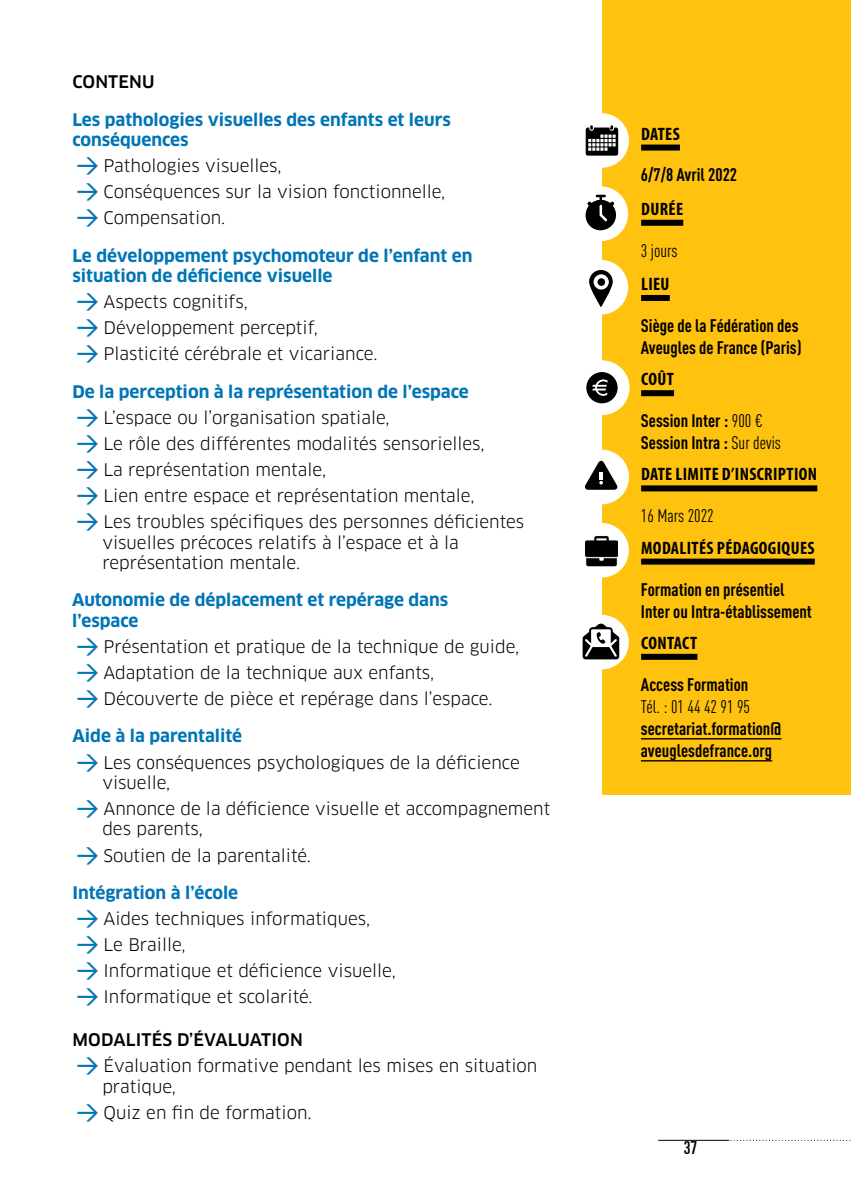
<style>
.page{position:relative;width:851px;height:1191px;background:#fff}
.page>*{position:absolute;margin:0;border:0;box-sizing:border-box;transform-origin:0 0}
.t1{font:500 22px "DIN Pro";color:#0075b6}
.t2{font:700 condensed 18px/22px "DIN Pro";color:#000}
.t3{font:700 condensed 18px "Myriad Pro";letter-spacing:.02em;color:#000}
.t4{font:condensed 18px "DIN Pro";color:#000}
.t5{font:18px "Univers LT Pro Ult Cond";color:#000}
.t6{font:17px/26px "Clan OT";color:#000}
.t7{font:700 17px/20.4px "Clan OT";color:#0075b6}
.t8{font:500 17px "Clan OT";letter-spacing:.01em;color:#000}
.s1{font-family:"DIN Pro";font-weight:500;font-size:22px;color:#0075b6}
.s2{font-weight:400}
</style>
<div class="page">
<div style="left:602px;top:0;width:248px;height:795px;background:#ffc20e"></div>
<hr style="left:658px;top:1139px;width:69px;height:1px;background:#000">
<svg style="left:727px;top:1139px;width:124px;height:1px"></svg>
<div style="left:573px;top:260px;width:55px;height:54px;background:#fff;border-radius:50%"></div>
<svg style="left:589px;top:270px;width:23px;height:37px"></svg>
<div style="left:574px;top:360px;width:55px;height:55px;background:#fff;border-radius:50%"></div>
<div style="left:586px;top:372px;width:31px;height:31px;background:#000;border-radius:50%"></div>
<svg style="left:592px;top:379px;width:15px;height:17px"></svg>
<div style="left:574px;top:615px;width:54px;height:54px;background:#fff;border-radius:50%"></div>
<svg style="left:582px;top:623px;width:37px;height:36px"></svg>
<div style="left:573px;top:186px;width:55px;height:55px;background:#fff;border-radius:50%"></div>
<svg style="left:585px;top:195px;width:31px;height:35px"></svg>
<div style="left:574px;top:449px;width:55px;height:55px;background:#fff;border-radius:50%"></div>
<svg style="left:585px;top:461px;width:33px;height:29px"></svg>
<div style="left:574px;top:523px;width:54px;height:54px;background:#fff;border-radius:50%"></div>
<img style="left:585px;top:536px;width:32px;height:31px">
<div style="left:574px;top:113px;width:55px;height:55px;background:#fff;border-radius:50%"></div>
<svg style="left:585px;top:125px;width:33px;height:31px"></svg>
<div style="left:641px;top:145px;width:38px;height:6px;background:#000"></div>
<div style="left:641px;top:220px;width:42px;height:6px;background:#000"></div>
<div style="left:641px;top:295px;width:28px;height:6px;background:#000"></div>
<div style="left:641px;top:390px;width:33px;height:6px;background:#000"></div>
<div style="left:641px;top:485px;width:176px;height:6px;background:#000"></div>
<div style="left:641px;top:558px;width:173px;height:6px;background:#000"></div>
<div style="left:641px;top:654px;width:56px;height:6px;background:#000"></div>
<hr style="left:641px;top:738px;width:140px;height:1px;background:#000">
<hr style="left:641px;top:760px;width:131px;height:1px;background:#000">
<p class="t8" style="left:72px;top:72px;width:84px">CONTENU</p>
<p class="t7" style="left:72px;top:109px;width:380px">Les pathologies visuelles des enfants et leurs conséquences</p>
<p class="t6" style="left:103px;top:153px;width:343px;text-indent:-27px"><span class="s1">→</span> Pathologies visuelles,<br>Conséquences sur la vision fonctionnelle,<br>Compensation.</p>
<p class="t7" style="left:72px;top:245px;width:401px">Le développement psychomoteur de l’enfant en situation de déficience visuelle</p>
<p class="t6" style="left:103px;top:289px;width:275px;text-indent:-27px"><span class="s1">→</span> Aspects cognitifs,<br>Développement perceptif,<br>Plasticité cérébrale et vicariance.</p>
<p class="t7" style="left:72px;top:381px;width:398px">De la perception à la représentation de l’espace</p>
<p class="t6" style="left:103px;top:404px;width:422px;text-indent:-27px"><span class="s1">→</span> L’espace ou l’organisation spatiale,<br>Le rôle des différentes modalités sensorielles,<br>La représentation mentale,<br>Lien entre espace et représentation mentale,<br>Les troubles spécifiques des personnes déficientes</p>
<p class="t6" style="left:102px;top:532px;width:358px;line-height:20.4px">visuelles précoces relatifs à l’espace et à la représentation mentale.</p>
<p class="t7" style="left:72px;top:590px;width:377px">Autonomie de déplacement et repérage dans l’espace</p>
<p class="t6" style="left:103px;top:633px;width:417px;text-indent:-27px"><span class="s1">→</span> Présentation et pratique de la technique de guide,<br>Adaptation de la technique aux enfants,<br>Découverte de pièce et repérage dans l’espace.</p>
<p class="t7" style="left:72px;top:726px;width:171px">Aide à la parentalité</p>
<p class="t6" style="left:102px;top:752px;width:419px;line-height:20.4px;text-indent:-26px"><span class="s1">→</span> Les conséquences psychologiques de la déficience visuelle,</p>
<p class="t6" style="left:102px;top:798px;width:449px;line-height:20.4px">Annonce de la déficience visuelle et accompagnement des parents,</p>
<p class="t6" style="left:103px;top:842px;width:209px">Soutien de la parentalité.</p>
<p class="t7" style="left:72px;top:882px;width:167px">Intégration à l’école</p>
<p class="t1" style="left:76px;top:925px;width:22px">→</p>
<p class="t6" style="left:103px;top:905px;width:294px;text-indent:-27px"><span class="s1">→</span> Aides techniques informatiques,<br>Le Braille,<br>Informatique et déficience visuelle,<br>Informatique et scolarité.</p>
<p class="t8" style="left:72px;top:1030px;width:232px">MODALITÉS D’ÉVALUATION</p>
<p class="t6" style="left:102px;top:1056px;width:436px;line-height:20.4px;text-indent:-26px"><span class="s1">→</span> Évaluation formative pendant les mises en situation pratique,</p>
<p class="t6" style="left:103px;top:1099px;width:210px">Quiz en fin de formation.</p>
<p class="t1" style="left:76px;top:1093px;width:22px">→</p>
<p class="t3" style="left:641px;top:122px;width:40px">DATES</p>
<p class="t2" style="left:641px;top:162px;width:98px">6/7/8 Avril 2022</p>
<p class="t3" style="left:641px;top:197px;width:43px">DURÉE</p>
<p class="t4" style="left:641px;top:237px;width:38px">3 jours</p>
<p class="t3" style="left:641px;top:273px;width:30px">LIEU</p>
<p class="t2" style="left:641px;top:313px;width:162px">Siège de la Fédération des<br>Aveugles de France (Paris)</p>
<p class="t3" style="left:641px;top:368px;width:34px">COÛT</p>
<p class="t2" style="left:641px;top:408px;width:141px">Session Inter : <span class="s2">900 €<br></span>Session Intra : <span class="s2">Sur devis</span></p>
<p class="t3" style="left:641px;top:463px;width:177px">DATE LIMITE D’INSCRIPTION</p>
<p class="t4" style="left:641px;top:503px;width:74px">16 Mars 2022</p>
<p class="t3" style="left:641px;top:536px;width:175px">MODALITÉS PÉDAGOGIQUES</p>
<p class="t2" style="left:641px;top:576px;width:172px">Formation en présentiel<br>Inter ou Intra-établissement</p>
<p class="t3" style="left:641px;top:631px;width:58px">CONTACT</p>
<p class="t2" style="left:641px;top:671px;width:109px">Access Formation</p>
<p class="t4" style="left:641px;top:693px;width:111px">Tél. : 01 44 42 91 95</p>
<p class="t2" style="left:641px;top:715px;width:142px">secretariat.formation@ aveuglesdefrance.org</p>
<p class="t5" style="left:683px;top:1134px;width:15px">37</p>
</div>
